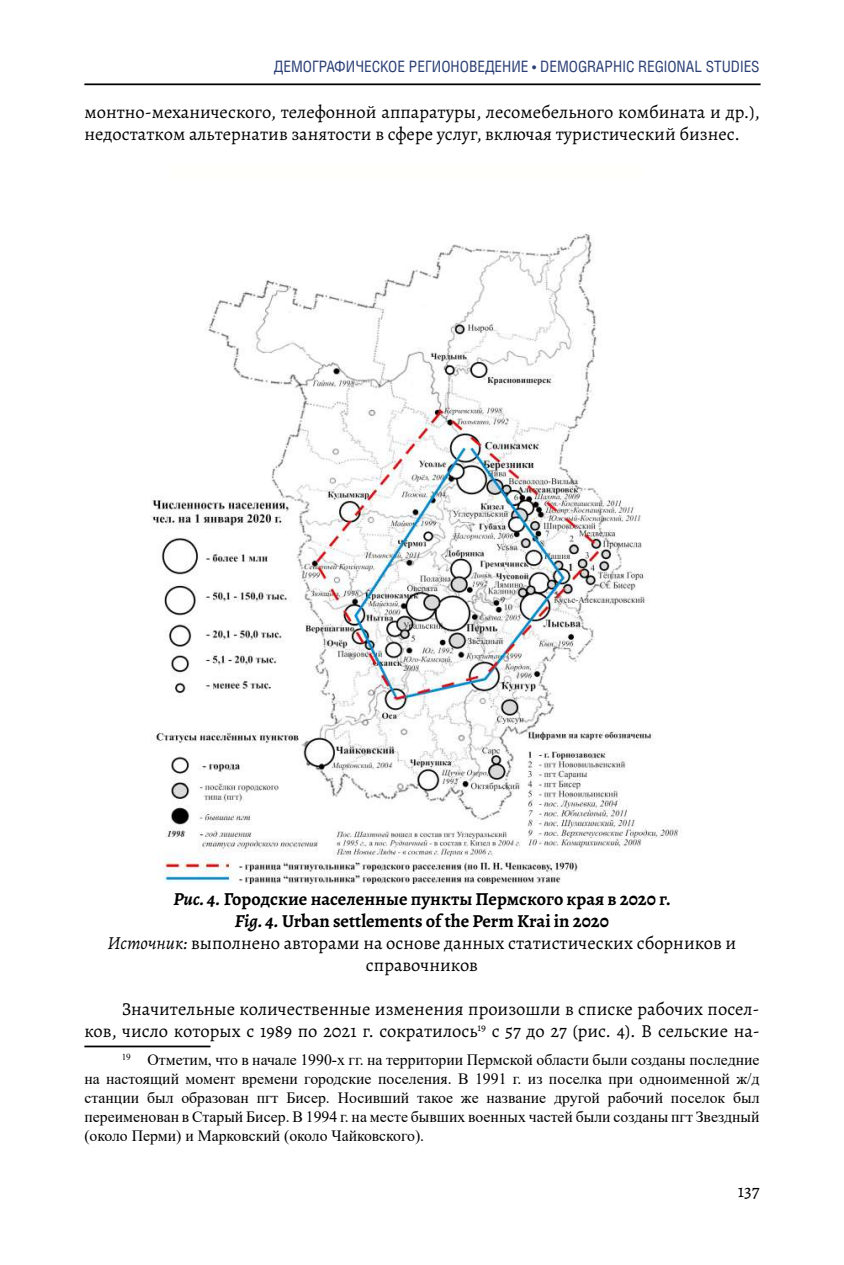
<style>
.page{position:relative;width:844px;height:1265px;background:#fff}
.page>*{position:absolute;margin:0;border:0;box-sizing:border-box;transform-origin:0 0}
.t1{font:18.38px/22.1px "Alegreya";color:#000}
.t2{font:700 18.38px/22.1px "Alegreya";color:#000;text-align:center}
.t3{font:15.75px/18.9px "Times New Roman";color:#000;text-align:justify}
.t4{font:15.75px "Helios Cond";color:#2b3f75}
.s1{font-style:italic}
.s2{font-weight:400;font-style:italic}
.s3{font-weight:400}
</style>
<div class="page">
<hr style="left:84px;top:83px;width:676px;height:2px;background:#000">
<img style="left:151px;top:233px;width:528px;height:650px">
<hr style="left:84px;top:1046px;width:126px;height:1px;background:#000">
<p class="t4" style="left:274px;top:57px;width:285px">ДЕМОГРАФИЧЕСКОЕ РЕГИОНОВЕДЕНИЕ • DEMOGRAPHIC</p>
<p class="t4" style="left:638px;top:57px;width:9px">REGIO</p>
<p class="t4" style="left:676px;top:57px;width:71px">NAL STU DIES</p>
<p class="t1" style="left:84px;top:101px;width:677px">монтно-механического, телефонной аппаратуры, лесомебельного комбината и др.), недостатком альтернатив занятости в сфере услуг, включая туристический бизнес.</p>
<p class="t2" style="left:107px;top:888px;width:630px"><span class="s1">Рис. 4.</span> Городские населенные пункты Пермского края в 2020 г.<br><span class="s1">Fig. 4.</span> Urban settlements of the Perm Krai in 2020<br><span class="s2">Источник:</span> <span class="s3">выполнено авторами на основе данных статистических сборников и справочников</span></p>
<p class="t1" style="left:84px;top:998px;width:677px;text-align:right">Значительные количественные изменения произошли в списке рабочих посел-<br>ков, число которых с 1989 по 2021 г. сократилось<sup>19</sup> с 57 до 27 (рис. 4). В сельские на-</p>
<p class="t3" style="left:84px;top:1050px;width:676px;text-indent:37px"><sup>19</sup> Отметим, что в начале 1990-х гг. на территории Пермской области были созданы последние на настоящий момент времени городские поселения. В 1991 г. из поселка при одноименной ж/д станции был образован пгт Бисер. Носивший такое же название другой рабочий поселок был переименован в Старый Бисер. В 1994 г. на месте бывших военных частей были созданы пгт Звездный (около Перми) и Марковский (около Чайковского).</p>
<p class="t1" style="left:737px;top:1180px;width:23px">137</p>
</div>
